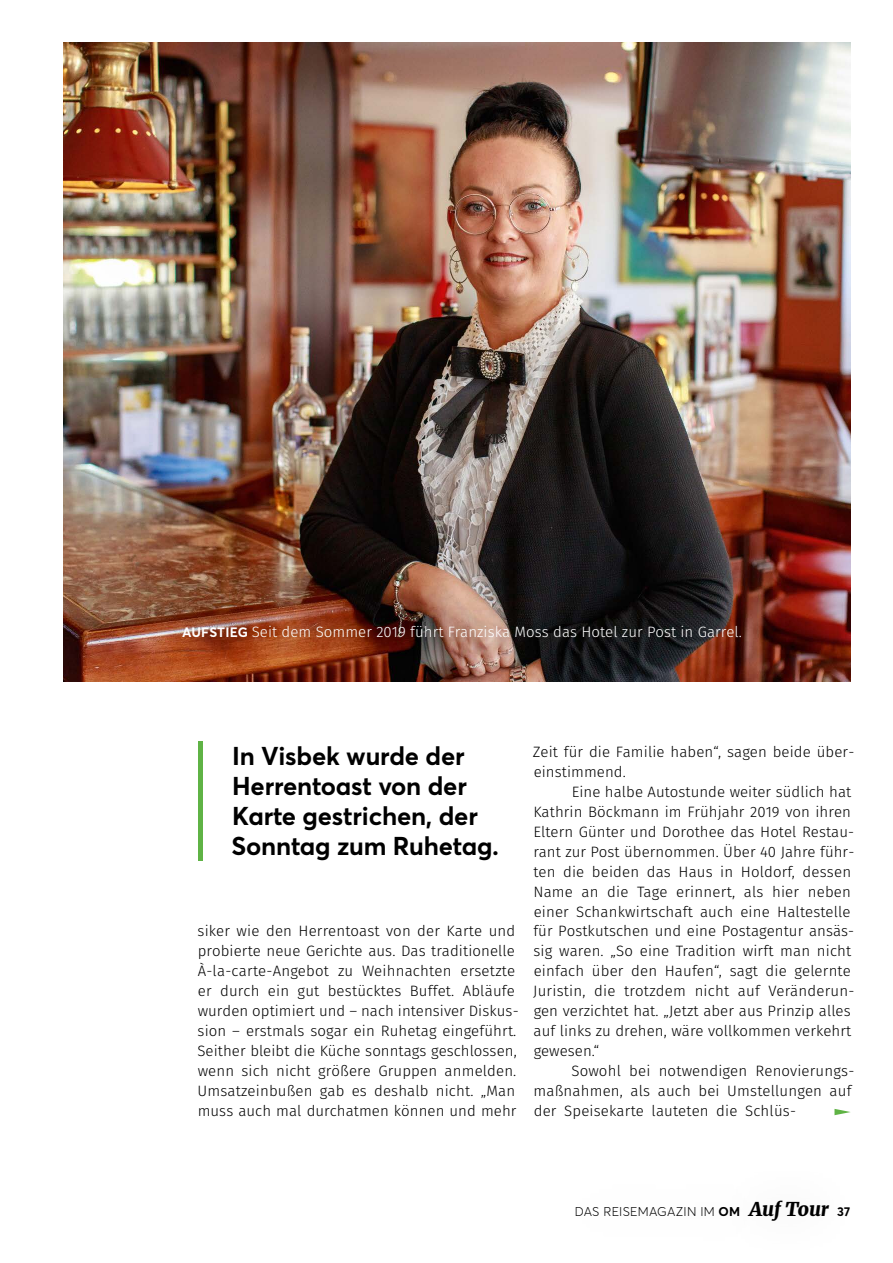
<style>
.page{position:relative;width:893px;height:1263px;background:#fff}
.page>*{position:absolute;margin:0;border:0;box-sizing:border-box;transform-origin:0 0}
.t1{font:700 25.5px/30px "Averta";letter-spacing:-.005em;color:#000}
.t2{font:300 15px/20px "Fira Sans";letter-spacing:.01em;color:#000}
.t3{font:300 15px "Fira Sans";letter-spacing:.005em;color:#fff}
.t4{font:300 12.6px "Averta";letter-spacing:.02em;color:#000}
.s1{font-family:"Averta";font-weight:700;font-size:13.5px}
.s2{font-weight:700}
.s3{font-family:"Merriweather";font-weight:900;font-style:italic;font-size:19.2px}
</style>
<div class="page">
<svg style="left:834px;top:1109px;width:17px;height:6px"></svg>
<hr style="left:198px;top:741px;width:4px;height:120px;background:#5fb345">
<img style="left:64px;top:43px;width:786px;height:638px">
<div style="left:161px;top:604px;width:599px;height:56px;background:#000;opacity:.8"></div>
<p class="t3" style="left:182px;top:621px;width:561px"><span class="s1">AUFSTIEG</span> Seit dem Sommer 2019 führt Franziska Moss das Hotel zur Post in Garrel.</p>
<h1 class="t1" style="left:231px;top:741px;width:269px">In Visbek wurde der<br>Herrentoast von der<br>Karte gestrichen, der<br>Sonntag zum Ruhetag.</h1>
<p class="t2" style="left:533px;top:741px;width:323px">Zeit für die Familie haben“, sagen beide über&shy;einstimmend.</p>
<p class="t2" style="left:533px;top:781px;width:323px;text-indent:39px">Eine halbe Autostunde weiter südlich hat Kathrin Böckmann im Frühjahr 2019 von ihren Eltern Günter und Dorothee das Hotel Restau&shy;rant zur Post übernommen. Über 40 Jahre führ&shy;ten die beiden das Haus in Holdorf, dessen Name an die Tage erinnert, als hier neben einer Schankwirtschaft auch eine Haltestelle für Postkutschen und eine Postagentur ansäs&shy;sig waren. „So eine Tradition wirft man nicht einfach über den Haufen“, sagt die gelernte Juristin, die trotzdem nicht auf Veränderun&shy;gen verzichtet hat. „Jetzt aber aus Prinzip alles auf links zu drehen, wäre vollkommen verkehrt gewesen.“</p>
<p class="t2" style="left:533px;top:1061px;width:322px;text-indent:38px">Sowohl bei notwendigen Renovierungs&shy;maßnahmen, als auch bei Umstellungen auf der Speisekarte lauteten die Schlüs-</p>
<p class="t2" style="left:197px;top:921px;width:323px">siker wie den Herrentoast von der Karte und probierte neue Gerichte aus. Das traditionelle À-la-carte-Angebot zu Weihnachten ersetzte er durch ein gut bestücktes Buffet. Abläufe wurden optimiert und – nach intensiver Diskus&shy;sion – erstmals sogar ein Ruhetag eingeführt.<br>Seither bleibt die Küche sonntags geschlossen, wenn sich nicht größere Gruppen anmelden.<br>Umsatzeinbußen gab es deshalb nicht. „Man muss auch mal durchatmen können und mehr</p>
<p class="t4" style="left:575px;top:1204px;width:277px">DAS REISEMAGAZIN IM <span class="s2">OM</span> <span class="s3">Auf Tour</span> <span class="s2">37</span></p>
</div>
